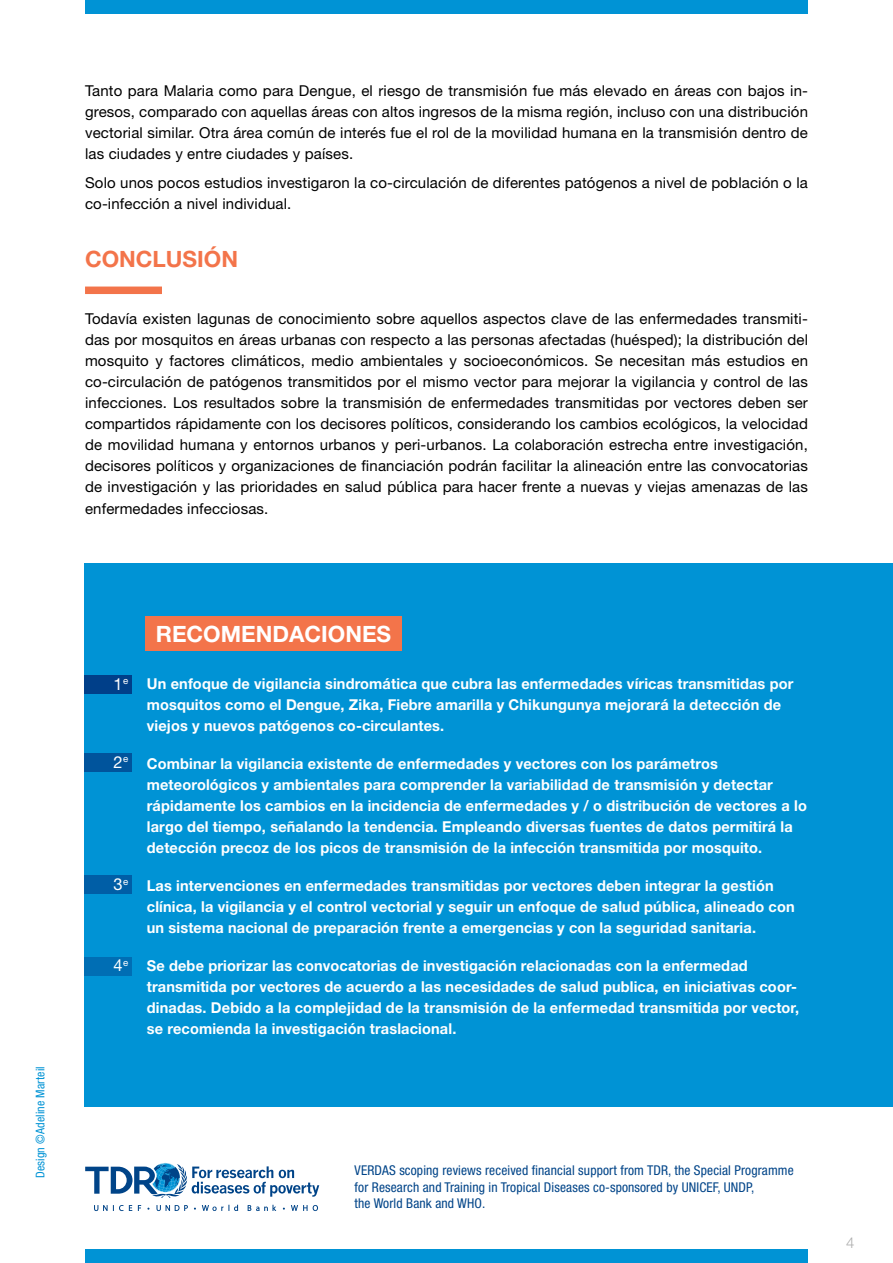
<style>
.page{position:relative;width:893px;height:1263px;background:#fff}
.page>*{position:absolute;margin:0;border:0;box-sizing:border-box;transform-origin:0 0}
.t1{font:700 22.5px "Helvetica Neue LT Std";color:#fff}
.t2{font:700 22.5px "Helvetica Neue LT Std";color:#f3744a}
.t3{font:16.5px "Helvetica Neue LT Std";color:#fff}
.t4{font:15px/21px "Helvetica Neue LT Std";letter-spacing:.01em;color:#000;text-align:justify}
.t5{font:700 15px/21px "Helvetica Neue LT Std";letter-spacing:.01em;color:#fff}
.t6{font:300 15px "Helvetica Neue LT Std";color:#adadad}
.t7{font:condensed 13.5px/16.2px "Helvetica Neue LT Std";letter-spacing:.01em;color:#048}
.t8{font:condensed 12px "Helvetica Neue LT Std";letter-spacing:.01em;color:#0093d5}
</style>
<div class="page">
<div style="left:85px;top:0;width:723px;height:13px;background:#0093d5"></div>
<div style="left:85px;top:1249px;width:723px;height:14px;background:#0093d5"></div>
<div style="left:85px;top:287px;width:77px;height:7px;background:#f3744a"></div>
<div style="left:84px;top:564px;width:809px;height:543px;background:#0093d5"></div>
<div style="left:84px;top:675px;width:48px;height:19px;background:#003f89"></div>
<div style="left:84px;top:753px;width:48px;height:19px;background:#00549c"></div>
<div style="left:84px;top:875px;width:48px;height:19px;background:#005ea6"></div>
<div style="left:84px;top:957px;width:48px;height:18px;background:#006eb4"></div>
<svg style="left:85px;top:1162px;width:234px;height:36px"></svg>
<svg style="left:94px;top:1205px;width:38px;height:6px"></svg>
<svg style="left:138px;top:1205px;width:3px;height:6px"></svg>
<svg style="left:156px;top:1205px;width:32px;height:6px"></svg>
<svg style="left:202px;top:1205px;width:36px;height:6px"></svg>
<svg style="left:248px;top:1205px;width:28px;height:6px"></svg>
<svg style="left:291px;top:1205px;width:27px;height:6px"></svg>
<div style="left:145px;top:616px;width:257px;height:35px;background:#f3744a"></div>
<p class="t4" style="left:85px;top:80px;width:724px">Tanto para Malaria como para Dengue, el riesgo de transmisión fue más elevado en áreas con bajos in&shy;gresos, comparado con aquellas áreas con altos ingresos de la misma región, incluso con una distribución vectorial similar. Otra área común de interés fue el rol de la movilidad humana en la transmisión dentro de las ciudades y entre ciudades y países.</p>
<p class="t4" style="left:85px;top:172px;width:724px">Solo unos pocos estudios investigaron la co-circulación de diferentes patógenos a nivel de población o la co-infección a nivel individual.</p>
<h1 class="t2" style="left:85px;top:245px;width:154px">CONCLUSIÓN</h1>
<p class="t4" style="left:85px;top:307px;width:724px">Todavía existen lagunas de conocimiento sobre aquellos aspectos clave de las enfermedades transmiti&shy;das por mosquitos en áreas urbanas con respecto a las personas afectadas (huésped); la distribución del mosquito y factores climáticos, medio ambientales y socioeconómicos. Se necesitan más estudios en co-circulación de patógenos transmitidos por el mismo vector para mejorar la vigilancia y control de las infecciones. Los resultados sobre la transmisión de enfermedades transmitidas por vectores deben ser compartidos rápidamente con los decisores políticos, considerando los cambios ecológicos, la velocidad de movilidad humana y entornos urbanos y peri-urbanos. La colaboración estrecha entre investigación, decisores políticos y organizaciones de financiación podrán facilitar la alineación entre las convocatorias de investigación y las prioridades en salud pública para hacer frente a nuevas y viejas amenazas de las</p>
<p class="t4" style="left:85px;top:498px;width:185px">enfermedades infecciosas.</p>
<p class="t8" style="left:33px;top:1178px;width:113px;rotate:-90deg">Design ©Adeline Marteil</p>
<p class="t3" style="left:114px;top:674px;width:16px">1<sup>e</sup></p>
<p class="t3" style="left:114px;top:752px;width:16px">2<sup>e</sup></p>
<p class="t3" style="left:114px;top:874px;width:16px">3<sup>e</sup></p>
<p class="t3" style="left:114px;top:956px;width:16px">4<sup>e</sup></p>
<h1 class="t1" style="left:156px;top:620px;width:237px">RECOMENDACIONES</h1>
<p class="t5" style="left:147px;top:672px;width:648px">Un enfoque de vigilancia sindromática que cubra las enfermedades víricas transmitidas por mosquitos como el Dengue, Zika, Fiebre amarilla y Chikungunya mejorará la detección de viejos y nuevos patógenos co-circulantes.</p>
<p class="t5" style="left:147px;top:752px;width:662px">Combinar la vigilancia existente de enfermedades y vectores con los parámetros meteorológicos y ambientales para comprender la variabilidad de transmisión y detectar rápidamente los cambios en la incidencia de enfermedades y / o distribución de vectores a lo largo del tiempo, señalando la tendencia. Empleando diversas fuentes de datos permitirá la detección precoz de los picos de transmisión de la infección transmitida por mosquito.</p>
<p class="t5" style="left:147px;top:874px;width:649px">Las intervenciones en enfermedades transmitidas por vectores deben integrar la gestión clínica, la vigilancia y el control vectorial y seguir un enfoque de salud pública, alineado con un sistema nacional de preparación frente a emergencias y con la seguridad sanitaria.</p>
<p class="t5" style="left:147px;top:954px;width:654px">Se debe priorizar las convocatorias de investigación relacionadas con la enfermedad transmitida por vectores de acuerdo a las necesidades de salud publica, en iniciativas coor&shy;dinadas. Debido a la complejidad de la transmisión de la enfermedad transmitida por vector, se recomienda la investigación traslacional.</p>
<p class="t7" style="left:355px;top:1162px;width:441px">VERDAS scoping reviews received financial support from TDR, the Special Programme for Research and Training in Tropical Diseases co-sponsored by UNICEF, UNDP,<br>the World Bank and WHO.</p>
<p class="t6" style="left:846px;top:1233px;width:10px">4</p>
</div>
